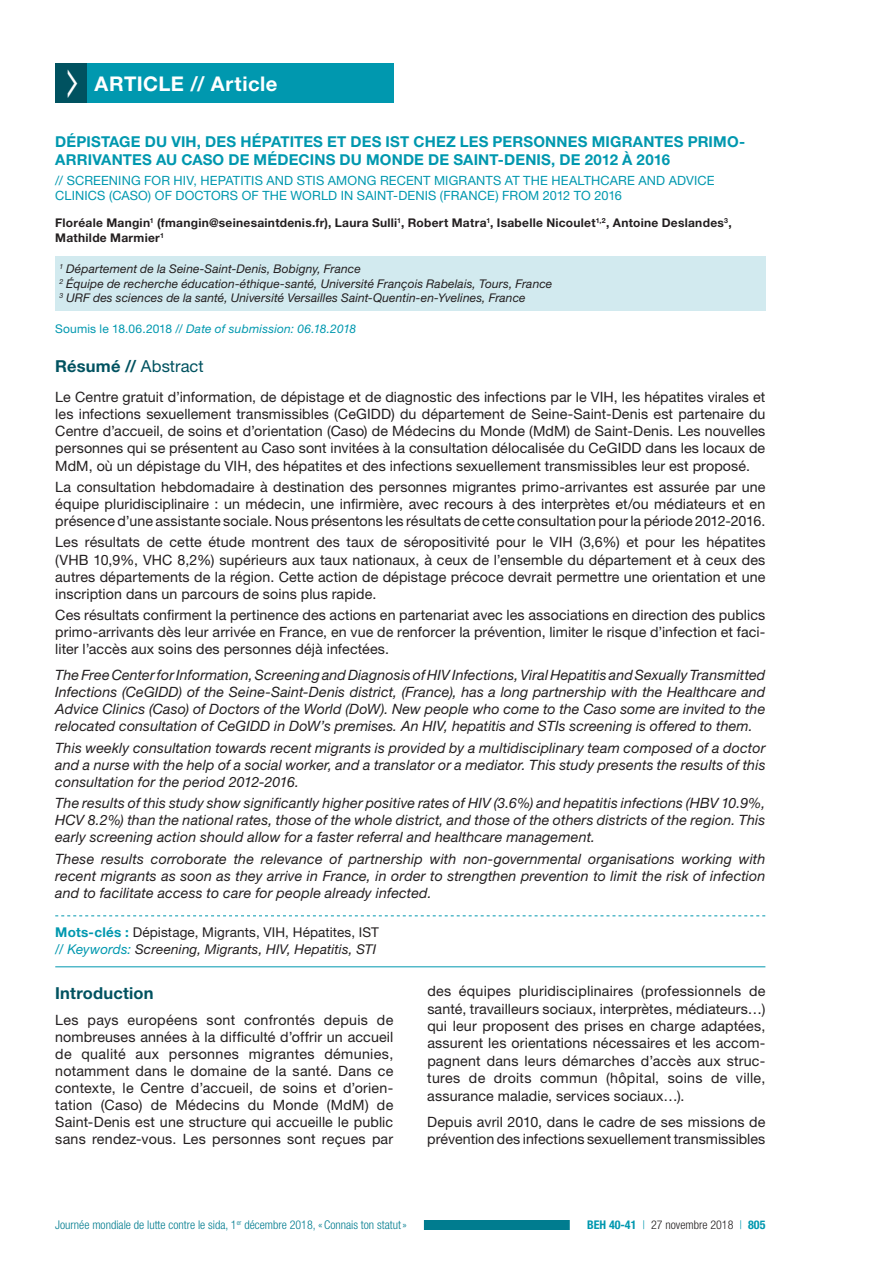
<style>
.page{position:relative;width:893px;height:1263px;background:#fff}
.page>*{position:absolute;margin:0;border:0;box-sizing:border-box;transform-origin:0 0}
.t1{font:700 20.25px "Helvetica Neue LT Std";letter-spacing:.025em;color:#fff}
.t2{font:700 16.5px "Helvetica Neue LT Std";letter-spacing:.01em;color:#005260}
.t3{font:700 15px/18px "Helvetica Neue LT Std";letter-spacing:.01em;color:#0098af}
.t4{font:14.25px/17.1px "Helvetica Neue LT Std";letter-spacing:.005em;color:#231f20;text-align:justify}
.t5{font:italic 14.25px/17.1px "Helvetica Neue LT Std";letter-spacing:.01em;color:#231f20;text-align:justify}
.t6{font:13.5px/16.2px "Helvetica Neue LT Std";letter-spacing:.01em;color:#231f20}
.t7{font:12.75px/15.3px "Helvetica Neue LT Std";letter-spacing:.01em;color:#0098af}
.t8{font:italic 12px/14.4px "Helvetica Neue LT Std";letter-spacing:.01em;color:#231f20}
.t9{font:700 12px/14.4px "Helvetica Neue LT Std";letter-spacing:.025em;color:#231f20}
.t10{font:300 condensed 12px "Helvetica Neue LT Std";color:#007c8f}
.t11{font:italic 12px "Helvetica Neue LT Std";letter-spacing:.015em;color:#0098af}
.t12{font:300 condensed 12px "Helvetica Neue LT Std";color:#231f20}
.s1{font-style:normal}
.s2{font-weight:400}
.s3{font-weight:700;color:#0098af}
.s4{font-style:italic;color:#0098af}
.s5{font-style:italic}
.s6{color:#0098af}
</style>
<div class="page">
<div style="left:55px;top:1220px;width:596px;height:10px;background:#007c8f"></div>
<div style="left:38px;top:1218px;width:386px;height:13px;background:#fff"></div>
<div style="left:570px;top:1219px;width:213px;height:12px;background:#fff"></div>
<div style="left:87px;top:64px;width:306px;height:39px;background:#0098af"></div>
<div style="left:55px;top:256px;width:710px;height:54px;background:#d2eaef"></div>
<svg style="left:55px;top:915px;width:710px;height:1px"></svg>
<hr style="left:55px;top:966px;width:710px;height:1px;background:#0098af">
<div style="left:55px;top:64px;width:32px;height:39px;background:#005260"></div>
<h1 class="t1" style="left:95px;top:71px;width:184px">ARTICLE // Article</h1>
<p class="t3" style="left:55px;top:133px;width:691px">DÉPISTAGE DU VIH, DES HÉPATITES ET DES IST CHEZ LES PERSONNES MIGRANTES PRIMO-<br>ARRIVANTES AU CASO DE MÉDECINS DU MONDE DE SAINT-DENIS, DE 2012 À 2016</p>
<p class="t7" style="left:55px;top:172px;width:661px">// SCREENING FOR HIV, HEPATITIS AND STIS AMONG RECENT MIGRANTS AT THE HEALTHCARE AND ADVICE<br>CLINICS (CASO) OF DOCTORS OF THE WORLD IN SAINT-DENIS (FRANCE) FROM 2012 TO 2016</p>
<p class="t9" style="left:55px;top:216px;width:678px">Floréale Mangin<sup>1</sup> (fmangin@seinesaintdenis.fr), Laura Sulli<sup>1</sup>, Robert Matra<sup>1</sup>, Isabelle Nicoulet<sup>1,2</sup>, Antoine Deslandes<sup>3</sup>,<br>Mathilde Marmier<sup>1</sup></p>
<p class="t8" style="left:60px;top:261px;width:494px"><sup>1</sup> Département de la Seine-Saint-Denis, Bobigny, France<br><sup>2</sup> Équipe de recherche éducation-éthique-santé, Université François Rabelais, Tours, France<br><sup>3</sup> URF des sciences de la santé, Université Versailles Saint-Quentin-en-Yvelines, France</p>
<p class="t11" style="left:55px;top:322px;width:302px"><span class="s1">Soumis le 18.06.2018 //</span> Date of submission: 06.18.2018</p>
<p class="t2" style="left:55px;top:356px;width:150px">Résumé // <span class="s2">Abstract</span></p>
<p class="t4" style="left:55px;top:388px;width:712px">Le Centre gratuit d’information, de dépistage et de diagnostic des infections par le VIH, les hépatites virales et les infections sexuellement transmissibles (CeGIDD) du département de Seine-Saint-Denis est partenaire du Centre d’accueil, de soins et d’orientation (Caso) de Médecins du Monde (MdM) de Saint-Denis. Les nouvelles personnes qui se présentent au Caso sont invitées à la consultation délocalisée du CeGIDD dans les locaux de MdM, où un dépistage du VIH, des hépatites et des infections sexuellement transmissibles leur est proposé.</p>
<p class="t4" style="left:55px;top:478px;width:712px">La consultation hebdomadaire à destination des personnes migrantes primo-arrivantes est assurée par une équipe pluridisciplinaire : un médecin, une infirmière, avec recours à des interprètes et/ou médiateurs et en présence d’une assistante sociale. Nous présentons les résultats de cette consultation pour la période 2012-2016.</p>
<p class="t4" style="left:55px;top:534px;width:712px">Les résultats de cette étude montrent des taux de séropositivité pour le VIH (3,6%) et pour les hépatites (VHB 10,9%, VHC 8,2%) supérieurs aux taux nationaux, à ceux de l’ensemble du département et à ceux des autres départements de la région. Cette action de dépistage précoce devrait permettre une orientation et une inscription dans un parcours de soins plus rapide.</p>
<p class="t4" style="left:55px;top:606px;width:712px">Ces résultats confirment la pertinence des actions en partenariat avec les associations en direction des publics primo-arrivants dès leur arrivée en France, en vue de renforcer la prévention, limiter le risque d’infection et faci&shy;liter l’accès aux soins des personnes déjà infectées.</p>
<p class="t5" style="left:55px;top:666px;width:712px">The Free Center for Information, Screening and Diagnosis of HIV Infections, Viral Hepatitis and Sexually Transmitted Infections (CeGIDD) of the Seine-Saint-Denis district, (France), has a long partnership with the Healthcare and Advice Clinics (Caso) of Doctors of the World (DoW). New people who come to the Caso some are invited to the relocated consultation of CeGIDD in DoW’s premises. An HIV, hepatitis and STIs screening is offered to them.</p>
<p class="t5" style="left:55px;top:739px;width:712px">This weekly consultation towards recent migrants is provided by a multidisciplinary team composed of a doctor and a nurse with the help of a social worker, and a translator or a mediator. This study presents the results of this consultation for the period 2012-2016.</p>
<p class="t5" style="left:55px;top:794px;width:712px">The results of this study show significantly higher positive rates of HIV (3.6%) and hepatitis infections (HBV 10.9%, HCV 8.2%) than the national rates, those of the whole district, and those of the others districts of the region. This early screening action should allow for a faster referral and healthcare management.</p>
<p class="t5" style="left:55px;top:850px;width:712px">These results corroborate the relevance of partnership with non-governmental organisations working with recent migrants as soon as they arrive in France, in order to strengthen prevention to limit the risk of infection and to facilitate access to care for people already infected.</p>
<p class="t6" style="left:55px;top:924px;width:325px"><span class="s3">Mots-clés :</span> Dépistage, Migrants, VIH, Hépatites, IST <span class="s4">// Keywords:</span> <span class="s5">Screening, Migrants, HIV, Hepatitis, STI</span></p>
<p class="t2" style="left:55px;top:983px;width:100px">Introduction</p>
<p class="t4" style="left:55px;top:1011px;width:340px">Les pays européens sont confrontés depuis de nombreuses années à la difficulté d’offrir un accueil de qualité aux personnes migrantes démunies, notamment dans le domaine de la santé. Dans ce contexte, le Centre d’accueil, de soins et d’orien&shy;tation (Caso) de Médecins du Monde (MdM) de Saint-Denis est une structure qui accueille le public sans rendez-vous. Les personnes sont reçues par</p>
<p class="t4" style="left:427px;top:982px;width:340px">des équipes pluridisciplinaires (professionnels de santé, travailleurs sociaux, interprètes, médiateurs…) qui leur proposent des prises en charge adaptées, assurent les orientations nécessaires et les accom&shy;pagnent dans leurs démarches d’accès aux struc&shy;tures de droits commun (hôpital, soins de ville, assurance maladie, services sociaux…).</p>
<p class="t4" style="left:427px;top:1112px;width:340px">Depuis avril 2010, dans le cadre de ses missions de prévention des infections sexuellement transmissibles</p>
<p class="t10" style="left:55px;top:1218px;width:353px">Journée mondiale de lutte contre le sida, 1<sup>er</sup> décembre 2018, «Connais ton statut»</p>
<p class="t12" style="left:587px;top:1218px;width:180px"><span class="s3">BEH 40-41</span> <span class="s6">|</span> 27 novembre 2018 <span class="s6">|</span> <span class="s3">805</span></p>
</div>
